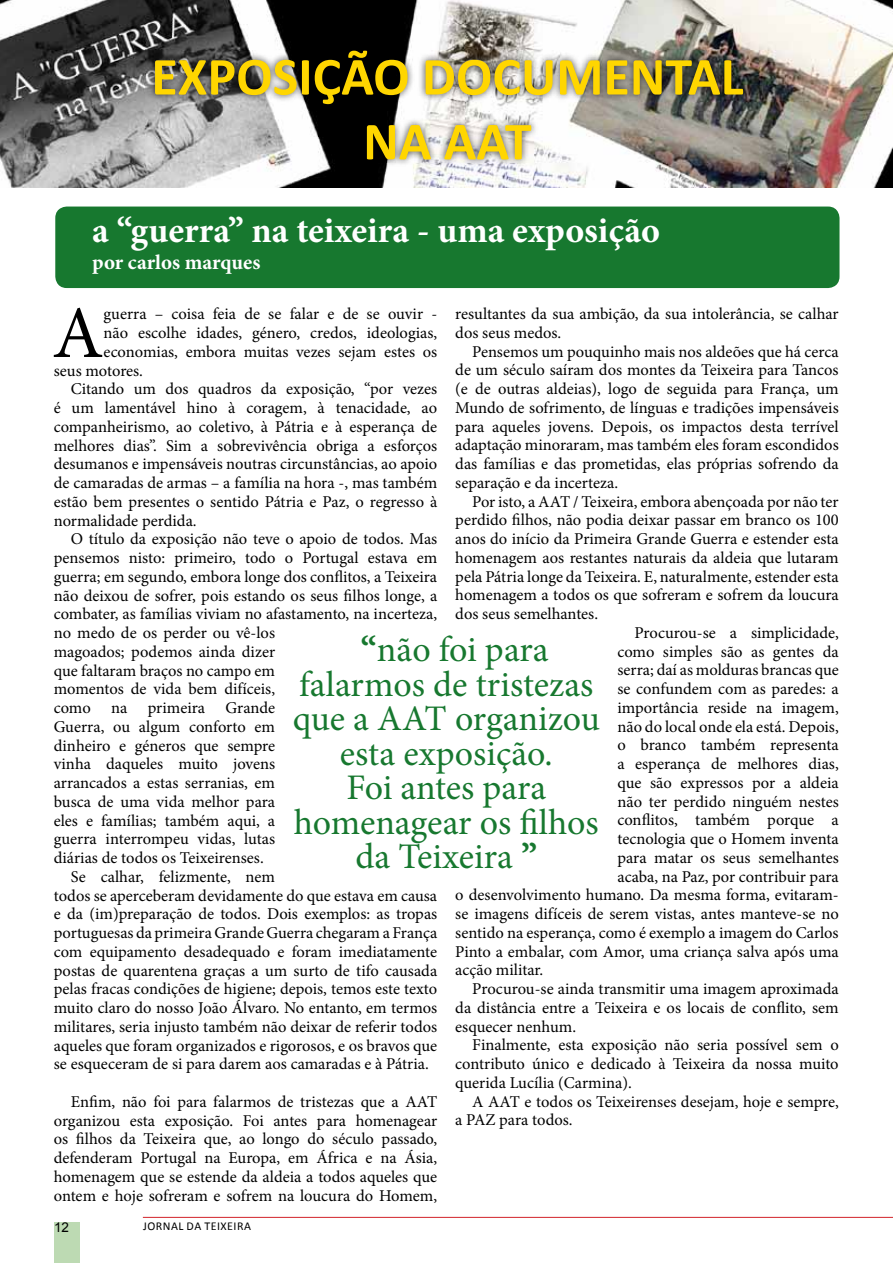
<style>
.page{position:relative;width:893px;height:1263px;background:#fff}
.page>*{position:absolute;margin:0;border:0;box-sizing:border-box;transform-origin:0 0}
.t1{font:74.25px "Minion Pro";color:#000}
.t2{font:700 54px/64.8px "Calibri";color:#ffd600;text-align:center}
.t3{font:36px/34.5px "Minion Pro";color:#17782f;text-align:center}
.t4{font:700 36px "Minion Pro";color:#fff}
.t5{font:700 21px "Minion Pro";color:#fff}
.t6{font:16.5px/18.8px "Minion Pro";color:#000;text-align:justify}
.t7{font:13.5px "Arial";color:#000}
.t8{font:12px "Calibri";letter-spacing:.04em;color:#000}
.s1{font-weight:700}
</style>
<div class="page">
<div style="left:54px;top:1222px;width:26px;height:41px;background:#bddab3"></div>
<hr style="left:143px;top:1217px;width:750px;height:1px;background:#d2232a">
<div style="left:55px;top:207px;width:784px;height:81px;background:#17782f;border-radius:12px"></div>
<img style="left:0;top:0;width:893px;height:187px">
<div style="left:147px;top:42px;width:604px;height:125px;background:#000;opacity:.75"></div>
<h2 class="t2" style="left:151px;top:44px;width:594px">EXPOSIÇÃO DOCUMENTAL<br>NA AAT</h2>
<h3 class="t4" style="left:92px;top:205px;width:569px">a “guerra” na teixeira - uma exposição</h3>
<p class="t5" style="left:92px;top:248px;width:170px">por carlos marques</p>
<p class="t6" style="left:455px;top:305px;width:385px">resultantes da sua ambição, da sua intolerância, se calhar dos seus medos.</p>
<p class="t6" style="left:455px;top:342px;width:385px;text-indent:17px">Pensemos um pouquinho mais nos aldeões que há cerca de um século saíram dos montes da Teixeira para Tancos (e de outras aldeias), logo de seguida para França, um Mundo de sofrimento, de línguas e tradições impensáveis para aqueles jovens. Depois, os impactos desta terrível adaptação minoraram, mas também eles foram escondidos das famílias e das prometidas, elas próprias sofrendo da separação e da incerteza.</p>
<p class="t6" style="left:472px;top:492px;width:368px">Por isto, a AAT / Teixeira, embora abençoada por não ter</p>
<p class="t6" style="left:455px;top:511px;width:385px">perdido filhos, não podia deixar passar em branco os 100</p>
<p class="t6" style="left:455px;top:530px;width:385px">anos do início da Primeira Grande Guerra e estender esta</p>
<p class="t6" style="left:455px;top:548px;width:385px">homenagem aos restantes naturais da aldeia que lutaram</p>
<p class="t6" style="left:455px;top:567px;width:385px">pela Pátria longe da Teixeira. E, naturalmente, estender esta</p>
<p class="t6" style="left:455px;top:586px;width:385px">homenagem a todos os que sofreram e sofrem da loucura</p>
<p class="t6" style="left:455px;top:605px;width:144px">dos seus semelhantes.</p>
<p class="t6" style="left:634px;top:623px;width:206px">Procurou-se a simplicidade,</p>
<p class="t6" style="left:617px;top:642px;width:223px">como simples são as gentes da</p>
<p class="t6" style="left:617px;top:661px;width:223px">serra; daí as molduras brancas que</p>
<p class="t6" style="left:617px;top:679px;width:223px">se confundem com as paredes: a</p>
<p class="t6" style="left:617px;top:698px;width:223px">importância reside na imagem,</p>
<p class="t6" style="left:617px;top:717px;width:223px">não do local onde ela está. Depois,</p>
<p class="t6" style="left:617px;top:736px;width:223px">o branco também representa</p>
<p class="t6" style="left:617px;top:754px;width:223px">a esperança de melhores dias,</p>
<p class="t6" style="left:617px;top:773px;width:223px">que são expressos por a aldeia</p>
<p class="t6" style="left:617px;top:792px;width:223px">não ter perdido ninguém nestes</p>
<p class="t6" style="left:617px;top:811px;width:223px">conflitos, também porque a</p>
<p class="t6" style="left:617px;top:829px;width:223px">tecnologia que o Homem inventa</p>
<p class="t6" style="left:617px;top:848px;width:223px">para matar os seus semelhantes</p>
<p class="t6" style="left:617px;top:867px;width:223px">acaba, na Paz, por contribuir para</p>
<p class="t6" style="left:455px;top:886px;width:385px">o desenvolvimento humano. Da mesma forma, evitaram-</p>
<p class="t6" style="left:455px;top:904px;width:385px">se imagens difíceis de serem vistas, antes manteve-se no</p>
<p class="t6" style="left:455px;top:923px;width:385px">sentido na esperança, como é exemplo a imagem do Carlos</p>
<p class="t6" style="left:455px;top:942px;width:385px">Pinto a embalar, com Amor, uma criança salva após uma</p>
<p class="t6" style="left:455px;top:961px;width:90px">acção militar.</p>
<p class="t6" style="left:472px;top:979px;width:368px">Procurou-se ainda transmitir uma imagem aproximada</p>
<p class="t6" style="left:455px;top:998px;width:385px">da distância entre a Teixeira e os locais de conflito, sem</p>
<p class="t6" style="left:455px;top:1017px;width:122px">esquecer nenhum.</p>
<p class="t6" style="left:472px;top:1036px;width:368px">Finalmente, esta exposição não seria possível sem o</p>
<p class="t6" style="left:455px;top:1054px;width:385px">contributo único e dedicado à Teixeira da nossa muito</p>
<p class="t6" style="left:455px;top:1073px;width:178px">querida Lucília (Carmina).</p>
<p class="t6" style="left:472px;top:1092px;width:368px">A AAT e todos os Teixeirenses desejam, hoje e sempre,</p>
<p class="t6" style="left:455px;top:1111px;width:119px">a PAZ para todos.</p>
<h1 class="t1" style="left:52px;top:284px;width:53px">A</h1>
<p class="t6" style="left:104px;top:305px;width:335px">guerra – coisa feia de se falar e de se ouvir -</p>
<p class="t6" style="left:104px;top:324px;width:335px">não escolhe idades, género, credos, ideologias,</p>
<p class="t6" style="left:104px;top:342px;width:335px">economias, embora muitas vezes sejam estes os</p>
<p class="t6" style="left:54px;top:361px;width:91px">seus motores.</p>
<p class="t6" style="left:71px;top:380px;width:368px">Citando um dos quadros da exposição, “por vezes</p>
<p class="t6" style="left:54px;top:399px;width:385px">é um lamentável hino à coragem, à tenacidade, ao</p>
<p class="t6" style="left:54px;top:417px;width:385px">companheirismo, ao coletivo, à Pátria e à esperança de</p>
<p class="t6" style="left:54px;top:436px;width:385px">melhores dias”. Sim a sobrevivência obriga a esforços</p>
<p class="t6" style="left:54px;top:455px;width:385px">desumanos e impensáveis noutras circunstâncias, ao apoio</p>
<p class="t6" style="left:54px;top:474px;width:385px">de camaradas de armas – a família na hora -, mas também</p>
<p class="t6" style="left:54px;top:492px;width:385px">estão bem presentes o sentido Pátria e Paz, o regresso à</p>
<p class="t6" style="left:54px;top:511px;width:144px">normalidade perdida.</p>
<p class="t6" style="left:71px;top:530px;width:368px">O título da exposição não teve o apoio de todos. Mas</p>
<p class="t6" style="left:54px;top:549px;width:385px">pensemos nisto: primeiro, todo o Portugal estava em</p>
<p class="t6" style="left:54px;top:567px;width:385px">guerra; em segundo, embora longe dos conflitos, a Teixeira</p>
<p class="t6" style="left:54px;top:586px;width:385px">não deixou de sofrer, pois estando os seus filhos longe, a</p>
<p class="t6" style="left:54px;top:605px;width:385px">combater, as famílias viviam no afastamento, na incerteza,</p>
<p class="t6" style="left:54px;top:624px;width:223px">no medo de os perder ou vê-los</p>
<p class="t6" style="left:54px;top:642px;width:223px">magoados; podemos ainda dizer</p>
<p class="t6" style="left:54px;top:661px;width:223px">que faltaram braços no campo em</p>
<p class="t6" style="left:54px;top:680px;width:223px">momentos de vida bem difíceis,</p>
<p class="t6" style="left:54px;top:698px;width:223px">como na primeira Grande</p>
<p class="t6" style="left:54px;top:717px;width:223px">Guerra, ou algum conforto em</p>
<p class="t6" style="left:54px;top:736px;width:223px">dinheiro e géneros que sempre</p>
<p class="t6" style="left:54px;top:755px;width:223px">vinha daqueles muito jovens</p>
<p class="t6" style="left:54px;top:773px;width:223px">arrancados a estas serranias, em</p>
<p class="t6" style="left:54px;top:792px;width:223px">busca de uma vida melhor para</p>
<p class="t6" style="left:54px;top:811px;width:223px">eles e famílias; também aqui, a</p>
<p class="t6" style="left:54px;top:830px;width:223px">guerra interrompeu vidas, lutas</p>
<p class="t6" style="left:54px;top:848px;width:211px">diárias de todos os Teixeirenses.</p>
<p class="t6" style="left:71px;top:867px;width:206px">Se calhar, felizmente, nem</p>
<p class="t6" style="left:54px;top:886px;width:385px">todos se aperceberam devidamente do que estava em causa</p>
<p class="t6" style="left:54px;top:905px;width:385px">e da (im)preparação de todos. Dois exemplos: as tropas</p>
<p class="t6" style="left:54px;top:923px;width:385px">portuguesas da primeira Grande Guerra chegaram a França</p>
<p class="t6" style="left:54px;top:942px;width:385px">com equipamento desadequado e foram imediatamente</p>
<p class="t6" style="left:54px;top:961px;width:385px">postas de quarentena graças a um surto de tifo causada</p>
<p class="t6" style="left:54px;top:980px;width:385px">pelas fracas condições de higiene; depois, temos este texto</p>
<p class="t6" style="left:54px;top:998px;width:385px">muito claro do nosso João Álvaro. No entanto, em termos</p>
<p class="t6" style="left:54px;top:1017px;width:385px">militares, seria injusto também não deixar de referir todos</p>
<p class="t6" style="left:54px;top:1036px;width:385px">aqueles que foram organizados e rigorosos, e os bravos que</p>
<p class="t6" style="left:54px;top:1055px;width:377px">se esqueceram de si para darem aos camaradas e à Pátria.</p>
<p class="t6" style="left:54px;top:1092px;width:385px;text-indent:17px">Enfim, não foi para falarmos de tristezas que a AAT organizou esta exposição. Foi antes para homenagear os filhos da Teixeira que, ao longo do século passado, defenderam Portugal na Europa, em África e na Ásia, homenagem que se estende da aldeia a todos aqueles que ontem e hoje sofreram e sofrem na loucura do Homem,</p>
<h3 class="t3" style="left:293px;top:633px;width:309px"><span class="s1">“</span>não foi para falarmos de tristezas que a AAT organizou esta exposição.<br>Foi antes para homenagear os filhos da Teixeira <span class="s1">”</span></h3>
<p class="t7" style="left:54px;top:1218px;width:17px">12</p>
<p class="t8" style="left:143px;top:1218px;width:13px">JORNAL</p>
<p class="t8" style="left:187px;top:1218px;width:48px">DA TEIXEIRA</p>
</div>
